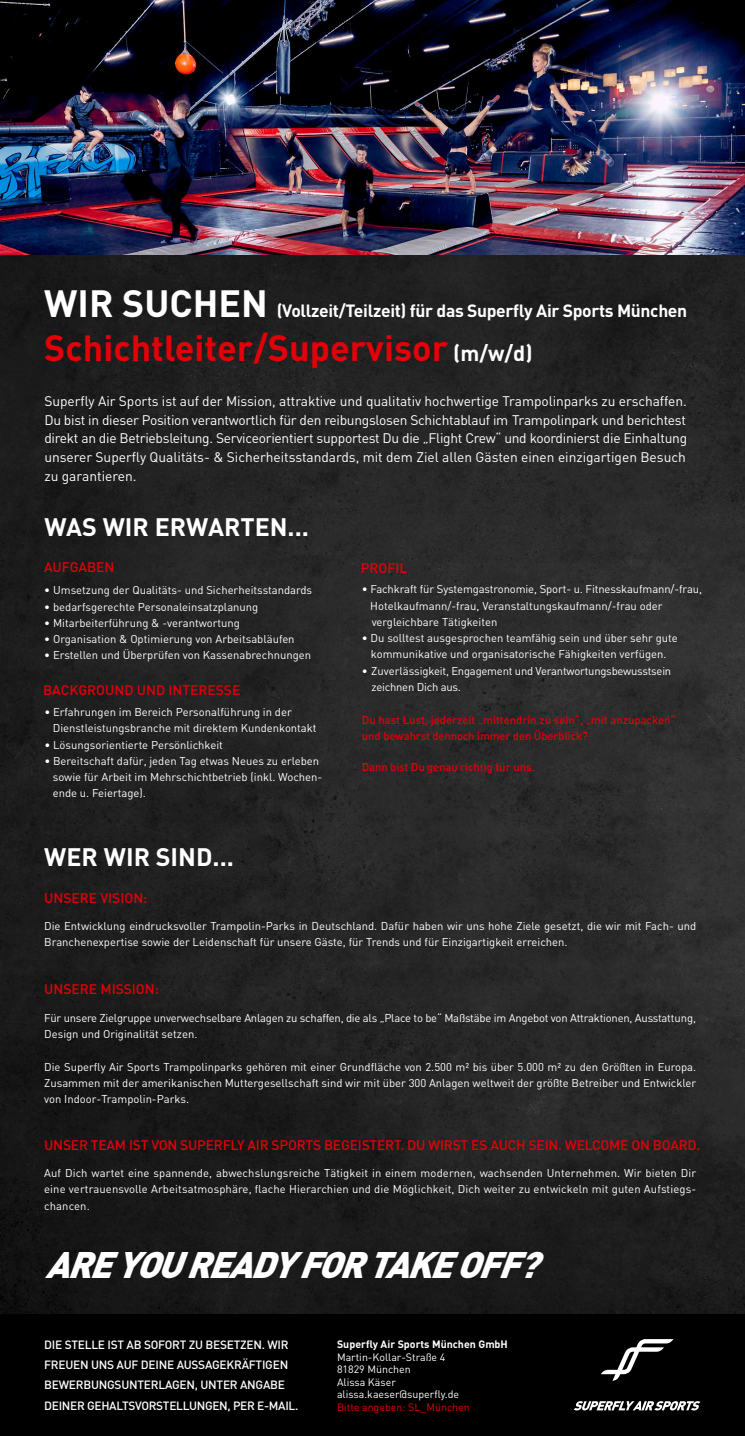
<style>
.page{position:relative;width:745px;height:1436px;background:#fff}
.page>*{position:absolute;margin:0;border:0;box-sizing:border-box;transform-origin:0 0}
.t1{font:italic 900 36.5px "DIN";color:#fff}
.t2{font:700 36px "DIN";color:#e30009}
.t3{font:700 25px "DIN";color:#fff}
.t4{font:700 17.5px "DIN";letter-spacing:-.02em;color:#fff}
.t5{font:13.75px/18.8px "DIN";color:#fff;text-align:justify}
.t6{font:500 13.75px "DIN";letter-spacing:-.015em;color:#e30009}
.t7{font:500 11.88px/20.2px "DIN";letter-spacing:-.02em;color:#fff}
.t8{font:11.25px/16.2px "DIN";color:#fff}
.t9{font:11.25px/16.2px "DIN";letter-spacing:-.02em;color:#fff}
.t10{font:500 11.25px/16.2px "DIN";color:#e30009}
.t11{font:10.62px/12.5px "DIN";color:#fff}
.t12{font:700 10.62px "DIN";color:#fff}
.t13{font:10.62px "DIN";color:#e30009}
.s1{font-size:37.5px}
.s2{font-size:21.62px;color:#fff}
</style>
<div class="page">
<img style="left:0;top:0;width:744px;height:1314px">
<div style="left:0;top:1314px;width:744px;height:121px;background:#000"></div>
<svg style="left:601px;top:1339px;width:72px;height:41px"></svg>
<svg style="left:574px;top:1401px;width:126px;height:9px"></svg>
<h3 class="t4" style="left:44px;top:299px;width:644px"><span class="s1">WIR SUCHEN</span> (Vollzeit/Teilzeit) für das Superfly Air Sports München</h3>
<h2 class="t2" style="left:44px;top:324px;width:489px">Schichtleiter/Supervisor <span class="s2">(m/w/d)</span></h2>
<p class="t5" style="left:44px;top:391px;width:644px">Superfly Air Sports ist auf der Mission, attraktive und qualitativ hochwertige Trampolinparks zu erschaffen.<br>Du bist in dieser Position verantwortlich für den reibungslosen Schichtablauf im Trampolinpark und berichtest direkt an die Betriebsleitung. Serviceorientiert supportest Du die „Flight Crew“ und koordinierst die Einhaltung unserer Superfly Qualitäts- &amp; Sicherheitsstandards, mit dem Ziel allen Gästen einen einzigartigen Besuch zu garantieren.</p>
<h3 class="t3" style="left:44px;top:510px;width:266px">WAS WIR ERWARTEN...</h3>
<p class="t6" style="left:44px;top:558px;width:72px">AUFGABEN</p>
<p class="t6" style="left:361px;top:559px;width:48px">PROFIL</p>
<p class="t8" style="left:44px;top:582px;width:269px">• Umsetzung der Qualitäts- und Sicherheitsstandards</p>
<p class="t8" style="left:44px;top:598px;width:215px">• bedarfsgerechte Personaleinsatzplanung</p>
<p class="t8" style="left:44px;top:614px;width:197px">• Mitarbeiterführung &amp; -verantwortung</p>
<p class="t8" style="left:44px;top:630px;width:252px">• Organisation &amp; Optimierung von Arbeitsabläufen</p>
<p class="t8" style="left:44px;top:647px;width:268px">• Erstellen und Überprüfen von Kassenabrechnungen</p>
<p class="t6" style="left:43px;top:681px;width:198px">BACKGROUND UND INTERESSE</p>
<p class="t8" style="left:53px;top:703px;width:265px;text-indent:-8px">• Erfahrungen im Bereich Personalführung in der<br>Dienstleistungsbranche mit direktem Kundenkontakt</p>
<p class="t8" style="left:44px;top:736px;width:180px">• Lösungsorientierte Persönlichkeit</p>
<p class="t8" style="left:53px;top:752px;width:271px;text-indent:-8px">• Bereitschaft dafür, jeden Tag etwas Neues zu erleben sowie für Arbeit im Mehrschichtbetrieb (inkl. Wochen&shy;ende u. Feiertage).</p>
<h3 class="t3" style="left:44px;top:840px;width:191px">WER WIR SIND...</h3>
<p class="t6" style="left:44px;top:889px;width:105px">UNSERE VISION:</p>
<p class="t8" style="left:370px;top:581px;width:333px;text-indent:-8px">• Fachkraft für Systemgastronomie, Sport- u. Fitnesskaufmann/-frau,<br>Hotelkaufmann/-frau, Veranstaltungskaufmann/-frau oder vergleichbare Tätigkeiten</p>
<p class="t8" style="left:361px;top:629px;width:317px;text-align:center">• Du solltest ausgesprochen teamfähig sein und über sehr gute kommunikative und organisatorische Fähigkeiten verfügen.</p>
<p class="t9" style="left:371px;top:662px;width:301px;text-indent:-10px">• Zuverlässigkeit, Engagement und Verantwortungsbewusstsein zeichnen Dich aus.</p>
<p class="t10" style="left:361px;top:710px;width:315px">Du hast Lust, jederzeit „mittendrin zu sein“, „mit anzupacken“ und bewahrst dennoch immer den Überblick?</p>
<p class="t10" style="left:361px;top:758px;width:174px">Dann bist Du genau richtig für uns.</p>
<p class="t8" style="left:44px;top:917px;width:653px">Die Entwicklung eindrucksvoller Trampolin-Parks in Deutschland. Dafür haben wir uns hohe Ziele gesetzt, die wir mit Fach- und<br>Branchenexpertise sowie der Leidenschaft für unsere Gäste, für Trends und für Einzigartigkeit erreichen.</p>
<p class="t6" style="left:44px;top:980px;width:116px">UNSERE MISSION:</p>
<p class="t9" style="left:44px;top:1009px;width:653px">Für unsere Zielgruppe unverwechselbare Anlagen zu schaffen, die als „Place to be“ Maßstäbe im Angebot von Attraktionen, Ausstattung,<br>Design und Originalität setzen.</p>
<p class="t8" style="left:44px;top:1058px;width:653px;text-align:justify">Die Superfly Air Sports Trampolinparks gehören mit einer Grundfläche von 2.500 m² bis über 5.000 m² zu den Größten in Europa.<br>Zusammen mit der amerikanischen Muttergesellschaft sind wir mit über 300 Anlagen weltweit der größte Betreiber und Entwickler von Indoor-Trampolin-Parks.</p>
<p class="t6" style="left:44px;top:1136px;width:657px">UNSER TEAM IST VON SUPERFLY AIR SPORTS BEGEISTERT. DU WIRST ES AUCH SEIN. WELCOME ON BOARD.</p>
<p class="t8" style="left:44px;top:1164px;width:653px;text-align:justify">Auf Dich wartet eine spannende, abwechslungsreiche Tätigkeit in einem modernen, wachsenden Unternehmen. Wir bieten Dir eine vertrauensvolle Arbeitsatmosphäre, flache Hierarchien und die Möglichkeit, Dich weiter zu entwickeln mit guten Aufstiegs&shy;chancen.</p>
<h1 class="t1" style="left:45px;top:1239px;width:510px">AREYOUREADYFORTAKEOFF?</h1>
<p class="t7" style="left:44px;top:1333px;width:255px">DIE STELLE IST AB SOFORT ZU BESETZEN. WIR FREUEN UNS AUF DEINE AUSSAGEKRÄFTIGEN BEWERBUNGSUNTERLAGEN, UNTER ANGABE DEINER GEHALTSVORSTELLUNGEN, PER E-MAIL.</p>
<p class="t12" style="left:337px;top:1337px;width:172px">Superfly Air Sports München GmbH</p>
<p class="t11" style="left:337px;top:1350px;width:123px">Martin-Kollar-Straße 4<br>81829 München<br>Alissa Käser alissa.kaeser@superfly.de</p>
<p class="t13" style="left:337px;top:1399px;width:134px">Bitte angeben: SL_München</p>
</div>
